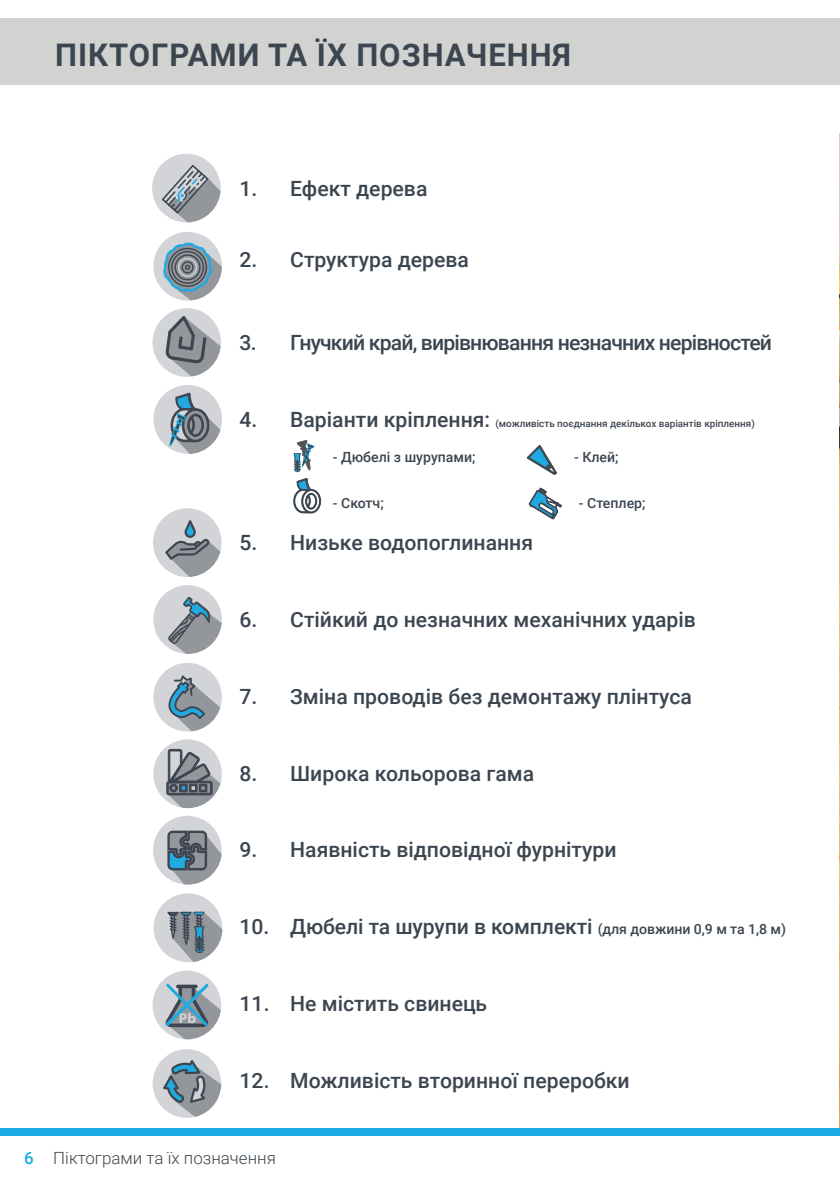
<style>
.page{position:relative;width:840px;height:1191px;background:#fff}
.page>*{position:absolute;margin:0;border:0;box-sizing:border-box;transform-origin:0 0}
.t1{font:700 31.2px "Roboto";letter-spacing:.03em;color:#3c4650}
.t2{font:500 21px "Roboto";color:#3c4650}
.t3{font:500 21px "Roboto";letter-spacing:-.04em;color:#3c4650}
.t4{font:300 16.8px "Roboto";color:#3c4650}
.t5{font:700 14.2px "Myriad Pro";color:#d3d4d8}
.t6{font:500 14px "Roboto";color:#3c4650}
.t7{font:500 9.8px "Roboto";color:#3c4650}
.s1{font-size:21px}
.s2{font-size:14px}
.s3{font-weight:500;color:#1dace3}
</style>
<div class="page">
<div style="left:0;top:18px;width:839px;height:66px;background:#d2d2d1"></div>
<div style="left:152px;top:154px;width:68px;height:68px;background:#d3d4d8;border-radius:50%"></div>
<svg style="left:162px;top:165px;width:58px;height:57px"></svg>
<div style="left:153px;top:508px;width:68px;height:69px;background:#d3d4d8;border-radius:50%"></div>
<svg style="left:165px;top:520px;width:56px;height:57px"></svg>
<div style="left:153px;top:815px;width:68px;height:69px;background:#d3d4d8;border-radius:50%"></div>
<svg style="left:166px;top:829px;width:56px;height:55px"></svg>
<div style="left:152px;top:308px;width:69px;height:69px;background:#d3d4d8;border-radius:50%"></div>
<div style="left:153px;top:663px;width:69px;height:68px;background:#d3d4d8;border-radius:50%"></div>
<svg style="left:168px;top:675px;width:54px;height:56px"></svg>
<div style="left:152px;top:970px;width:69px;height:69px;background:#d3d4d8;border-radius:50%"></div>
<svg style="left:165px;top:983px;width:56px;height:56px"></svg>
<div style="left:153px;top:232px;width:69px;height:68px;background:#d3d4d8;border-radius:50%"></div>
<svg style="left:163px;top:242px;width:59px;height:58px"></svg>
<div style="left:153px;top:585px;width:69px;height:69px;background:#d3d4d8;border-radius:50%"></div>
<svg style="left:168px;top:597px;width:54px;height:57px"></svg>
<div style="left:153px;top:893px;width:69px;height:69px;background:#d3d4d8;border-radius:50%"></div>
<svg style="left:167px;top:911px;width:55px;height:51px"></svg>
<div style="left:153px;top:385px;width:69px;height:69px;background:#d3d4d8;border-radius:50%"></div>
<svg style="left:164px;top:313px;width:58px;height:141px"></svg>
<svg style="left:526px;top:445px;width:31px;height:30px"></svg>
<svg style="left:293px;top:440px;width:28px;height:74px"></svg>
<svg style="left:528px;top:487px;width:33px;height:33px"></svg>
<div style="left:153px;top:739px;width:69px;height:69px;background:#d3d4d8;border-radius:50%"></div>
<svg style="left:166px;top:748px;width:56px;height:60px"></svg>
<div style="left:152px;top:1049px;width:69px;height:68px;background:#d3d4d8;border-radius:50%"></div>
<svg style="left:163px;top:1060px;width:58px;height:57px"></svg>
<img style="left:839px;top:134px;width:1px;height:739px">
<hr style="left:839px;top:873px;width:1px;height:262px;background:#3d4650">
<div style="left:0;top:1128px;width:839px;height:7px;background:#1dace3"></div>
<h1 class="t1" style="left:55px;top:42px;width:517px">ПІКТОГРАМИ ТА ЇХ ПОЗНАЧЕННЯ</h1>
<p class="t2" style="left:239px;top:180px;width:189px">1. Ефект дерева</p>
<p class="t2" style="left:239px;top:251px;width:231px">2. Структура дерева</p>
<p class="t3" style="left:239px;top:334px;width:533px">3. Гнучкий край, вирівнювання незначних нерівностей</p>
<p class="t7" style="left:239px;top:419px;width:516px"><span class="s1">4. Варіанти кріплення:</span> (можливість поєднання декількох варіантів кріплення)</p>
<p class="t6" style="left:333px;top:451px;width:144px">- Дюбелі з шурупами;</p>
<p class="t6" style="left:574px;top:451px;width:46px">- Клей;</p>
<p class="t6" style="left:333px;top:498px;width:52px">- Скотч;</p>
<p class="t6" style="left:578px;top:498px;width:68px">- Степлер;</p>
<p class="t2" style="left:239px;top:534px;width:295px">5. Низьке водопоглинання</p>
<p class="t2" style="left:239px;top:611px;width:457px">6. Стійкий до незначних механічних ударів</p>
<p class="t2" style="left:239px;top:688px;width:453px">7. Зміна проводів без демонтажу плінтуса</p>
<p class="t2" style="left:239px;top:765px;width:296px">8. Широка кольорова гама</p>
<p class="t2" style="left:239px;top:841px;width:378px">9. Наявність відповідної фурнітури</p>
<p class="t5" style="left:179px;top:1011px;width:19px">Pb</p>
<p class="t2" style="left:239px;top:918px;width:547px">10. Дюбелі та шурупи в комплекті <span class="s2">(для довжини 0,9 м та 1,8 м)</span></p>
<p class="t2" style="left:239px;top:995px;width:249px">11. Не містить свинець</p>
<p class="t2" style="left:239px;top:1072px;width:391px">12. Можливість вторинної переробки</p>
<p class="t4" style="left:24px;top:1151px;width:253px"><span class="s3">6</span> Піктограми та їх позначення</p>
</div>
